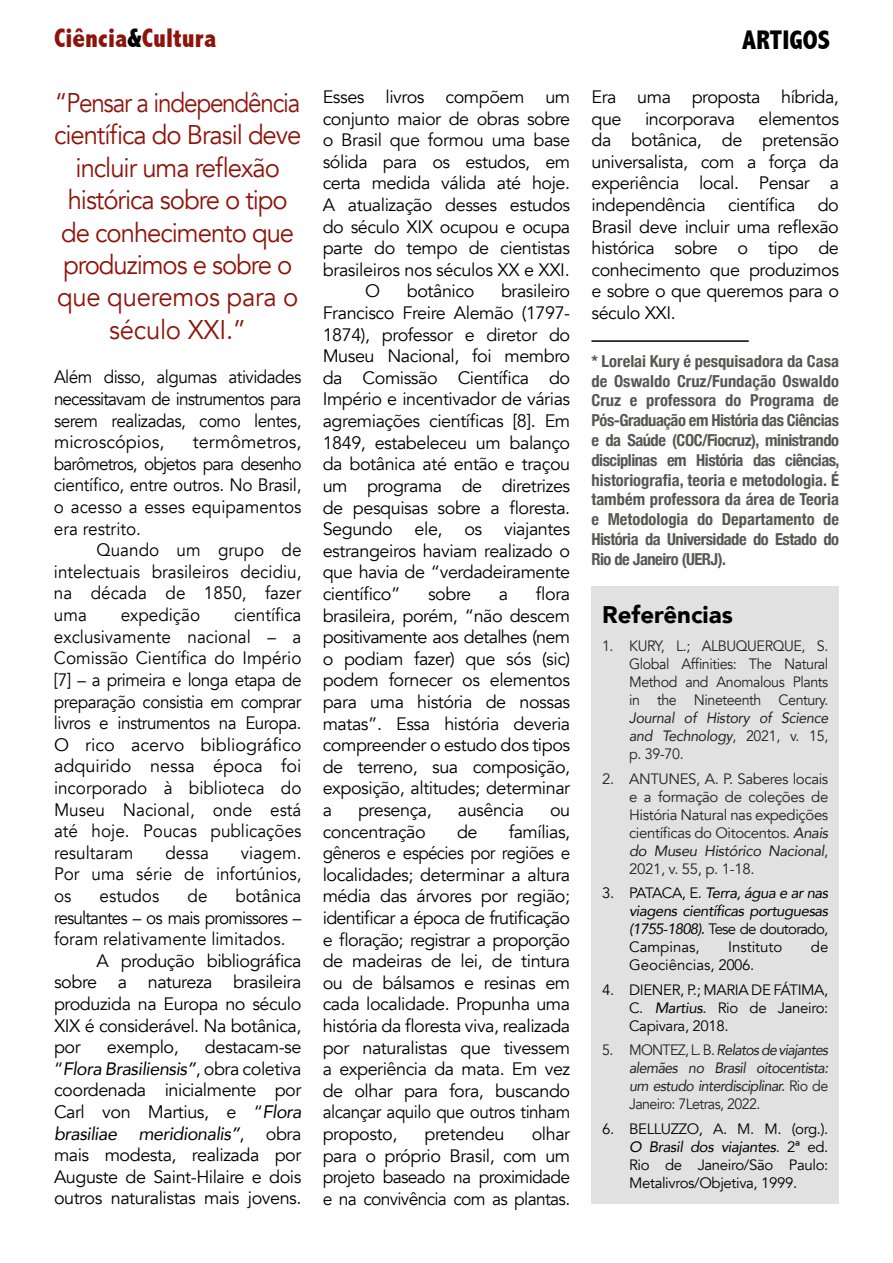
<style>
.page{position:relative;width:893px;height:1263px;background:#fff}
.page>*{position:absolute;margin:0;border:0;box-sizing:border-box;transform-origin:0 0}
.t1{font:27px/32.4px "Avenir";letter-spacing:-.04em;color:#8d140b;text-align:center;scale:.9 1}
.t2{font:800 condensed 27px "Abadi";color:#8d140b}
.t3{font:800 condensed 27px "Abadi";color:#000}
.t4{font:900 24px "Avenir";color:#000}
.t5{font:18px/21.6px "Avenir";letter-spacing:-.025em;color:#000;text-align:justify}
.t6{font:18px/21.6px "Avenir";letter-spacing:-.025em;color:#000;text-align:justify;scale:.95 1}
.t7{font:18px "Avenir";color:#000;scale:.95 1}
.t8{font:18px "Avenir";letter-spacing:-.05em;color:#000;scale:.95 1}
.t9{font:700 condensed 16.5px/19.8px "Helvetica Neue";letter-spacing:-.03em;color:#575756;text-align:justify}
.t10{font:italic 15px/18px "Avenir";letter-spacing:-.04em;color:#222;text-align:justify;scale:.95 1}
.t11{font:15px/18px "Avenir";letter-spacing:-.025em;color:#000;text-align:justify}
.t12{font:15px/18px "Avenir";letter-spacing:-.03em;color:#222;text-align:justify}
.t13{font:15px/18px "Avenir";letter-spacing:-.03em;color:#222;text-align:justify;scale:.95 1}
.t14{font:italic 15px/18px "Avenir";letter-spacing:-.03em;color:#000;text-align:justify}
.t15{font:15px "Avenir";color:#000}
.s1{color:#000}
.s2{font-style:normal}
.s3{font-style:italic}
</style>
<div class="page">
<div style="left:591px;top:586px;width:248px;height:617px;background:#e1e1e1"></div>
<hr style="left:591px;top:340px;width:158px;height:2px;background:#000">
<h1 class="t2" style="left:54px;top:22px;width:164px">Ciência<span class="s1">&amp;</span>Cultura</h1>
<h1 class="t3" style="left:742px;top:25px;width:89px">ARTIGOS</h1>
<h1 class="t1" style="left:54px;top:87px;width:276px">“Pensar a independência científica do Brasil deve incluir uma reflexão histórica sobre o tipo de conhecimento que produzimos e sobre o que queremos para o século XXI.”</h1>
<p class="t5" style="left:591px;top:86px;width:249px">Era uma proposta híbrida, que</p>
<p class="t5" style="left:323px;top:86px;width:249px">Esses livros compõem um</p>
<p class="t5" style="left:323px;top:108px;width:249px">conjunto maior de obras sobre</p>
<p class="t5" style="left:323px;top:130px;width:249px">o Brasil que formou uma base</p>
<p class="t5" style="left:323px;top:151px;width:249px">sólida para os estudos, em</p>
<p class="t5" style="left:323px;top:173px;width:249px">certa medida válida até hoje.</p>
<p class="t5" style="left:323px;top:194px;width:249px">A atualização desses estudos</p>
<p class="t5" style="left:323px;top:216px;width:249px">do século XIX ocupou e ocupa</p>
<p class="t5" style="left:323px;top:238px;width:249px">parte do tempo de cientistas</p>
<p class="t5" style="left:323px;top:259px;width:248px">brasileiros nos séculos XX e XXI.</p>
<p class="t5" style="left:365px;top:281px;width:17px">O</p>
<p class="t5" style="left:407px;top:281px;width:69px">botânico</p>
<p class="t5" style="left:591px;top:108px;width:249px;text-indent:167px">elementos da botânica, de pretensão universalista, com a força da experiência local. Pensar a independência científica do Brasil deve incluir uma reflexão histórica sobre o tipo de conhecimento que produzimos e sobre o que queremos para o século XXI.</p>
<p class="t5" style="left:645px;top:108px;width:92px">incorporava</p>
<p class="t5" style="left:323px;top:281px;width:249px;text-indent:178px">brasileiro Francisco Freire Alemão (1797- 1874), professor e diretor do Museu Nacional, foi membro da Comissão Científica do Império e incentivador de várias agremiações científicas [8]. Em 1849, estabeleceu um balanço da botânica até então e traçou um programa de diretrizes de pesquisas sobre a floresta.<br>Segundo ele, os viajantes estrangeiros haviam realizado o que havia de “verdadeiramente científico”</p>
<p class="t9" style="left:591px;top:350px;width:250px">* Lorelai Kury é pesquisadora da Casa de Oswaldo Cruz/Fundação Oswaldo Cruz e professora do Programa de Pós-Graduação em História das Ciências e da Saúde (COC/Fiocruz), ministrando disciplinas em História das ciências, historiografia, teoria e metodologia. É também professora da área de Teoria e Metodologia do Departamento de História da Universidade do Estado do Rio de Janeiro (UERJ).</p>
<p class="t6" style="left:54px;top:367px;width:262px">Além disso, algumas atividades necessitavam de instrumentos para serem realizadas, como lentes, microscópios,</p>
<p class="t5" style="left:54px;top:432px;width:249px;text-indent:139px">termômetros, barômetros, objetos para desenho científico, entre outros. No Brasil, o acesso a esses equipamentos era restrito.</p>
<p class="t6" style="left:54px;top:540px;width:262px;text-indent:43px">Quando um grupo de intelectuais brasileiros decidiu, na década de 1850, fazer uma</p>
<p class="t5" style="left:323px;top:583px;width:249px;text-indent:213px">flora brasileira, porém, “não descem positivamente aos detalhes (nem o podiam fazer) que sós (sic) podem fornecer os elementos para uma história de nossas matas”. Essa história deveria compreender o estudo dos tipos de terreno, sua composição, exposição, altitudes; determinar a</p>
<p class="t5" style="left:428px;top:583px;width:45px">sobre</p>
<p class="t5" style="left:499px;top:583px;width:11px">a</p>
<h2 class="t4" style="left:602px;top:594px;width:132px">Referências</h2>
<p class="t13" style="left:629px;top:637px;width:211px;text-indent:-27px">1. KURY, L.; ALBUQUERQUE, S.<br>Global Affinities: The Natural Method and Anomalous Plants in the Nineteenth Century.</p>
<p class="t10" style="left:629px;top:709px;width:211px">Journal of History of Science and Technology<span class="s2">, 2021, v. 15, p. 39-70.</span></p>
<p class="t12" style="left:629px;top:770px;width:201px;text-indent:-27px">2. ANTUNES, A. P. Saberes locais e a formação de coleções de História Natural nas expedições científicas do Oitocentos. <span class="s3">Anais do Museu Histórico Nacional</span>, 2021, v. 55, p. 1-18.</p>
<p class="t14" style="left:629px;top:884px;width:201px;text-indent:-27px"><span class="s2">3. PATACA, E.</span> Terra, água e ar nas viagens científicas portuguesas (1755-1808). <span class="s2">Tese de doutorado, Campinas,</span></p>
<p class="t6" style="left:54px;top:604px;width:262px;text-indent:180px">científica exclusivamente nacional – a Comissão Científica do Império [7] – a primeira e longa etapa de preparação consistia em comprar livros e instrumentos na Europa.<br>O rico acervo bibliográfico adquirido nessa época foi incorporado à biblioteca do Museu Nacional, onde está até hoje. Poucas publicações resultaram</p>
<p class="t7" style="left:121px;top:604px;width:85px">expedição</p>
<p class="t5" style="left:358px;top:799px;width:75px">presença,</p>
<p class="t5" style="left:458px;top:799px;width:68px">ausência</p>
<p class="t5" style="left:550px;top:799px;width:22px">ou</p>
<p class="t5" style="left:323px;top:821px;width:105px">concentração</p>
<p class="t5" style="left:457px;top:821px;width:22px">de</p>
<p class="t5" style="left:323px;top:821px;width:249px;text-indent:186px">famílias, gêneros e espécies por regiões e localidades; determinar a altura média das árvores por região; identificar a época de frutificação e floração; registrar a proporção de madeiras de lei, de tintura ou de bálsamos e resinas em cada localidade. Propunha uma história da floresta viva, realizada por naturalistas que tivessem a experiência da mata. Em vez de olhar para fora, buscando alcançar aquilo que outros tinham proposto,</p>
<p class="t6" style="left:166px;top:842px;width:47px">dessa</p>
<p class="t6" style="left:54px;top:842px;width:262px;text-indent:187px">viagem.<br>Por uma série de infortúnios, os</p>
<p class="t7" style="left:100px;top:885px;width:65px">estudos</p>
<p class="t6" style="left:188px;top:885px;width:23px">de</p>
<p class="t7" style="left:236px;top:885px;width:71px">botânica</p>
<p class="t8" style="left:54px;top:906px;width:262px">resultantes – os mais promissores –</p>
<p class="t7" style="left:54px;top:928px;width:245px">foram relativamente limitados.</p>
<p class="t5" style="left:97px;top:950px;width:206px">A produção bibliográfica</p>
<p class="t5" style="left:54px;top:972px;width:249px">sobre a natureza brasileira</p>
<p class="t5" style="left:54px;top:993px;width:249px">produzida na Europa no século</p>
<p class="t5" style="left:54px;top:1015px;width:249px">XIX é considerável. Na botânica,</p>
<p class="t5" style="left:54px;top:1036px;width:28px">por</p>
<p class="t5" style="left:107px;top:1036px;width:73px">exemplo,</p>
<p class="t15" style="left:728px;top:938px;width:56px">Instituto</p>
<p class="t11" style="left:811px;top:938px;width:19px">de</p>
<p class="t15" style="left:629px;top:956px;width:127px">Geociências, 2006.</p>
<p class="t11" style="left:629px;top:981px;width:201px;text-indent:-27px">4. DIENER, P.; MARIA DE FÁTIMA, C. <span class="s3">Martius</span>. Rio de Janeiro:<br>Capivara, 2018.</p>
<p class="t10" style="left:629px;top:1041px;width:211px;text-indent:-27px"><span class="s2">5. MONTEZ, L. B.</span> Relatos de viajantes alemães no Brasil oitocentista: um estudo interdisciplinar. <span class="s2">Rio de Janeiro: 7Letras, 2022.</span></p>
<p class="t11" style="left:629px;top:1120px;width:201px;text-indent:-27px">6. BELLUZZO, A. M. M. (org.).<br><span class="s3">O Brasil dos viajantes</span>. 2ª ed.<br>Rio de Janeiro/São Paulo:<br>Metalivros/Objetiva, 1999.</p>
<p class="t5" style="left:54px;top:1036px;width:249px;text-indent:151px">destacam-se “<span class="s3">Flora Brasiliensis”</span>, obra coletiva coordenada inicialmente por Carl von Martius, e “<span class="s3">Flora brasiliae meridionalis”</span>, obra mais modesta, realizada por Auguste de Saint-Hilaire e dois outros naturalistas mais jovens.</p>
<p class="t5" style="left:323px;top:1123px;width:249px;text-indent:209px">olhar para o próprio Brasil, com um projeto baseado na proximidade e na convivência com as plantas.</p>
<p class="t5" style="left:425px;top:1123px;width:82px">pretendeu</p>
</div>
